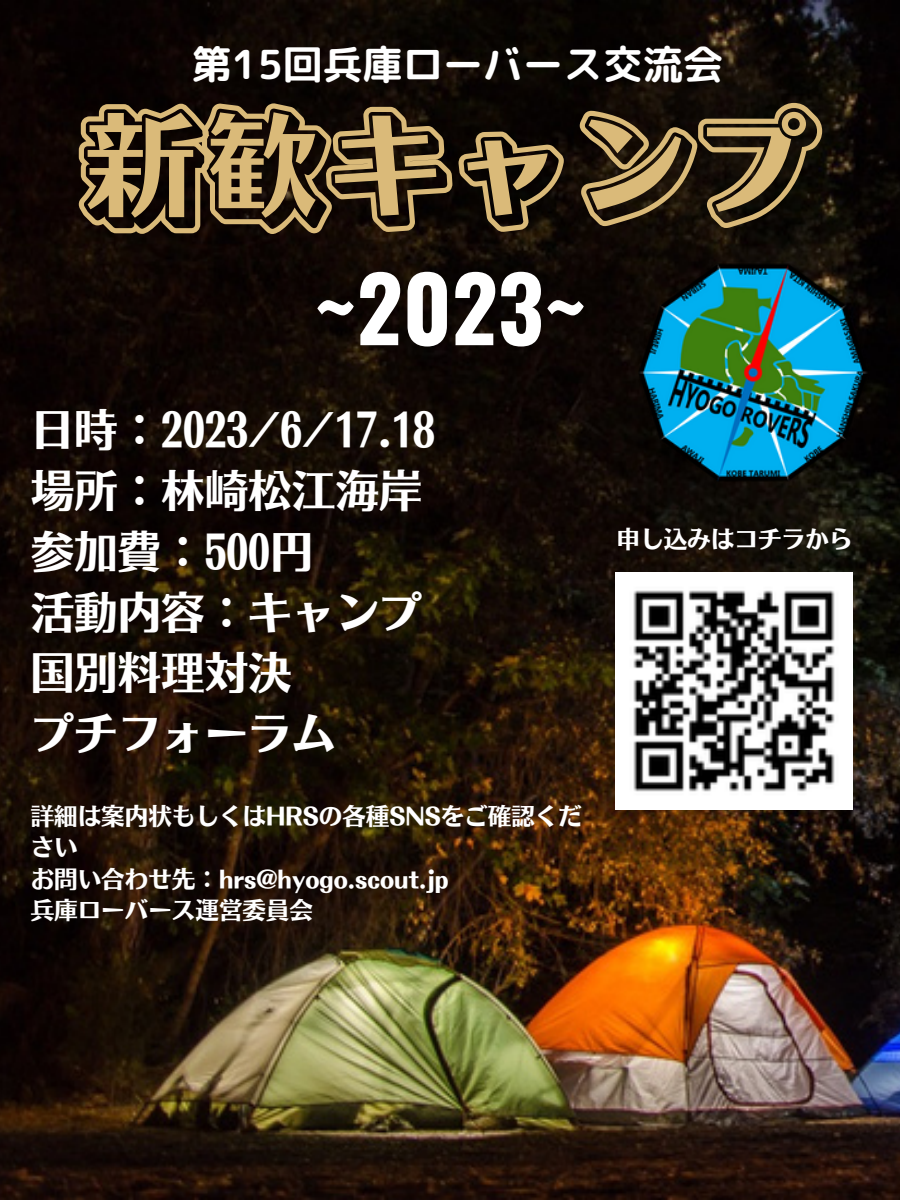
<style>
.page{position:relative;width:900px;height:1200px;background:#fff}
.page>*{position:absolute;margin:0;border:0;box-sizing:border-box;transform-origin:0 0}
.t1{font:136px "Mty Sousyoku Em A Jis W6";letter-spacing:-.1em;color:#daba79}
.t2{font:700 89.2px "Oswald";color:#fff}
.t3{font:43.6px "Motoya Aporo Std W6";color:#fff}
.t4{font:40px "rounded mplus 1 p bold";color:#fff}
.t5{font:23.6px/31.2px "Motoya Aporo Std W6";color:#fff}
</style>
<div class="page">
<img style="left:0;top:0;width:900px;height:1200px">
<img style="left:638px;top:252px;width:234px;height:231px">
<img style="left:615px;top:573px;width:237px;height:237px">
<p class="t4" style="left:192px;top:36px;width:532px">第15回兵庫ローバース交流会</p>
<p class="t1" style="left:76px;top:101px;width:749px">新歓キャンプ</p>
<p class="t2" style="left:314px;top:239px;width:274px">~2023~</p>
<p class="t3" style="left:31px;top:408px;width:406px">日時：2023/6/17.18</p>
<p class="t3" style="left:31px;top:469px;width:393px">場所：林崎松江海岸</p>
<p class="t3" style="left:31px;top:530px;width:284px">参加費：500円</p>
<p class="t3" style="left:31px;top:590px;width:393px">活動内容：キャンプ</p>
<p class="t3" style="left:31px;top:651px;width:263px">国別料理対決</p>
<p class="t3" style="left:31px;top:712px;width:306px">プチフォーラム</p>
<p class="t5" style="left:31px;top:800px;width:553px">詳細は案内状もしくはHRSの各種SNSをご確認ください</p>
<p class="t5" style="left:31px;top:863px;width:419px">お問い合わせ先：hrs@hyogo.scout.jp</p>
<p class="t5" style="left:31px;top:894px;width:284px">兵庫ローバース運営委員会</p>
<p class="t5" style="left:616px;top:523px;width:237px">申し込みはコチラから</p>
</div>
